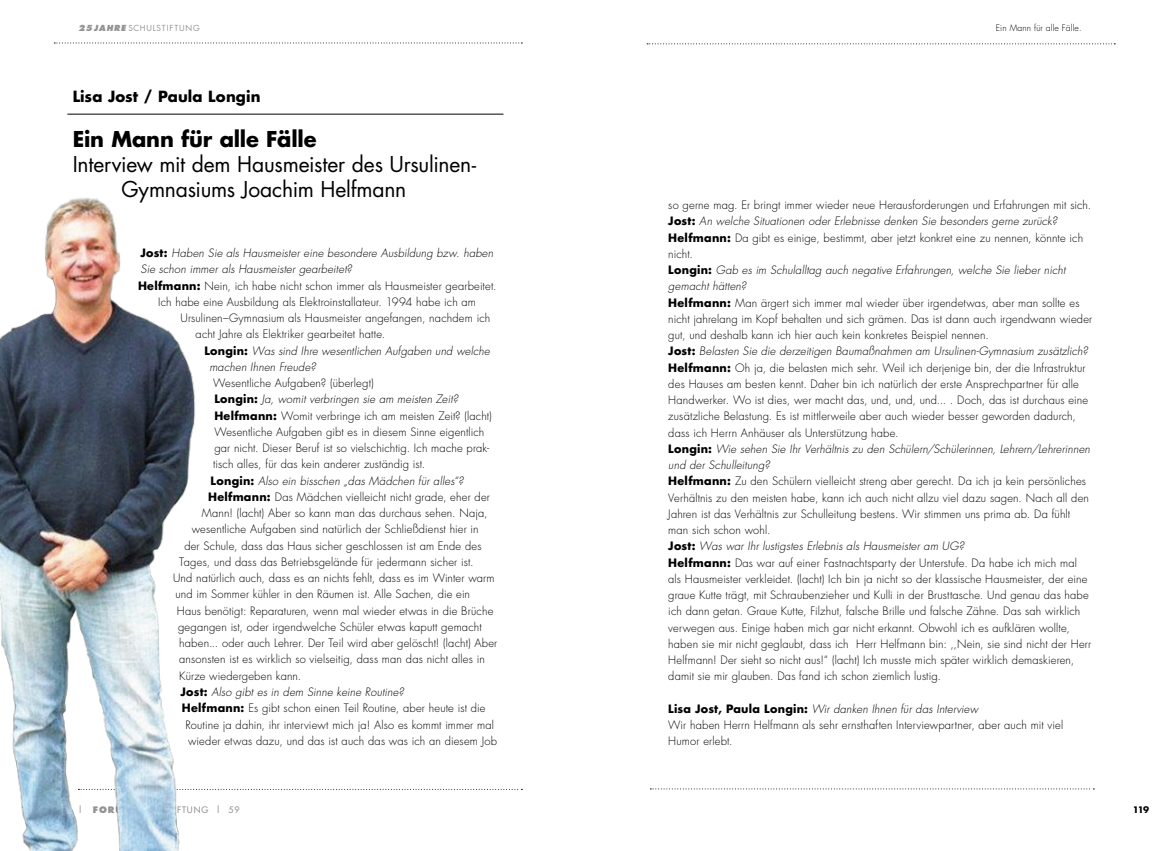
<style>
.page{position:relative;width:1170px;height:851px;background:#fff}
.page>*{position:absolute;margin:0;border:0;box-sizing:border-box;transform-origin:0 0}
.t1{font:21.25px/25px "Futura";letter-spacing:-.01em;color:#000}
.t2{font:700 21.25px "Futura";letter-spacing:-.01em;color:#000}
.t3{font:700 15px "Futura";letter-spacing:.01em;color:#000}
.t4{font:300 11.25px/16.2px "Futura";letter-spacing:.01em;color:#000}
.t5{font:italic 300 11.25px "Futura";letter-spacing:.015em;color:#000}
.t6{font:8.75px "Futura";letter-spacing:.1em;color:#949392}
.t7{font:300 8.75px "Futura";letter-spacing:.015em;color:#000}
.t8{font:700 8.75px "Futura";color:#000}
.t9{font:8.12px "Futura";letter-spacing:.26em;color:#949392}
.s1{font-weight:800;font-style:italic}
.s2{font-weight:700;font-style:normal}
.s3{font-weight:700}
.s4{font-style:italic}
.s5{font-weight:800}
</style>
<div class="page">
<svg style="left:54px;top:43px;width:468px;height:1px"></svg>
<svg style="left:237px;top:788px;width:285px;height:1px"></svg>
<svg style="left:647px;top:43px;width:468px;height:1px"></svg>
<svg style="left:650px;top:788px;width:444px;height:1px"></svg>
<hr style="left:67px;top:114px;width:436px;height:1px;background:#000">
<img style="left:0;top:198px;width:233px;height:652px">
<p class="t9" style="left:78px;top:22px;width:123px"><span class="s1">25JAHRE</span> Schulstiftung</p>
<h2 class="t3" style="left:73px;top:86px;width:189px">Lisa Jost / Paula Longin</h2>
<h1 class="t2" style="left:73px;top:124px;width:245px">Ein Mann für alle Fälle</h1>
<h1 class="t1" style="left:121px;top:152px;width:356px;text-indent:-49px">I nterview mit dem Hausmeister des Ursulinen-<br>Gymnasiums Joachim Helfmann</h1>
<p class="t5" style="left:140px;top:246px;width:354px"><span class="s2">Jost:</span> Haben Sie als Hausmeister eine besondere Ausbildung bzw. haben</p>
<p class="t5" style="left:140px;top:262px;width:213px">Sie schon immer als Hausmeister gearbeitet?</p>
<p class="t4" style="left:138px;top:277px;width:360px"><span class="s3">Helfmann:</span> Nein, ich habe nicht schon immer als Hausmeister gearbeitet.</p>
<p class="t4" style="left:158px;top:294px;width:319px">Ich habe eine Ausbildung als Elektroinstallateur. 1994 habe ich am</p>
<p class="t4" style="left:180px;top:310px;width:311px">Ursulinen–Gymnasium als Hausmeister angefangen, nachdem ich</p>
<p class="t4" style="left:195px;top:326px;width:191px">acht Jahre als Elektriker gearbeitet hatte.</p>
<p class="t5" style="left:204px;top:343px;width:287px"><span class="s2">Longin:</span> Was sind Ihre wesentlichen Aufgaben und welche</p>
<p class="t5" style="left:209px;top:359px;width:108px">machen Ihnen Freude?</p>
<p class="t4" style="left:213px;top:375px;width:162px">Wesentliche Aufgaben? (überlegt)</p>
<p class="t5" style="left:214px;top:392px;width:245px"><span class="s2">Longin:</span> Ja, womit verbringen sie am meisten Zeit?</p>
<p class="t4" style="left:214px;top:407px;width:279px"><span class="s3">Helfmann:</span> Womit verbringe ich am meisten Zeit? (lacht)</p>
<p class="t4" style="left:214px;top:424px;width:271px">Wesentliche Aufgaben gibt es in diesem Sinne eigentlich</p>
<p class="t4" style="left:214px;top:440px;width:276px">gar nicht. Dieser Beruf ist so vielschichtig. Ich mache prak-</p>
<p class="t4" style="left:213px;top:456px;width:214px">tisch alles, für das kein anderer zuständig ist.</p>
<p class="t5" style="left:210px;top:473px;width:254px"><span class="s2">Longin:</span> Also ein bisschen „das Mädchen für alles“?</p>
<p class="t4" style="left:208px;top:488px;width:283px"><span class="s3">Helfmann:</span> Das Mädchen vielleicht nicht grade, eher der</p>
<p class="t4" style="left:202px;top:505px;width:287px">Mann! (lacht) Aber so kann man das durchaus sehen. Naja,</p>
<p class="t4" style="left:192px;top:521px;width:288px">wesentliche Aufgaben sind natürlich der Schließdienst hier in</p>
<p class="t4" style="left:184px;top:537px;width:299px">der Schule, dass das Haus sicher geschlossen ist am Ende des</p>
<p class="t4" style="left:179px;top:553px;width:296px">Tages, und dass das Betriebsgelände für jedermann sicher ist.</p>
<p class="t4" style="left:173px;top:570px;width:323px">Und natürlich auch, dass es an nichts fehlt, dass es im Winter warm</p>
<p class="t4" style="left:175px;top:586px;width:296px">und im Sommer kühler in den Räumen ist. Alle Sachen, die ein</p>
<p class="t4" style="left:177px;top:602px;width:318px">Haus benötigt: Reparaturen, wenn mal wieder etwas in die Brüche</p>
<p class="t4" style="left:178px;top:618px;width:305px">gegangen ist, oder irgendwelche Schüler etwas kaputt gemacht</p>
<p class="t4" style="left:179px;top:635px;width:319px">haben... oder auch Lehrer. Der Teil wird aber gelöscht! (lacht) Aber</p>
<p class="t4" style="left:179px;top:651px;width:307px">ansonsten ist es wirklich so vielseitig, dass man das nicht alles in</p>
<p class="t4" style="left:179px;top:667px;width:123px">Kürze wiedergeben kann.</p>
<p class="t5" style="left:180px;top:684px;width:225px"><span class="s2">Jost:</span> Also gibt es in dem Sinne keine Routine?</p>
<p class="t4" style="left:182px;top:700px;width:305px"><span class="s3">Helfmann:</span> Es gibt schon einen Teil Routine, aber heute ist die</p>
<p class="t4" style="left:185px;top:716px;width:310px">Routine ja dahin, ihr interviewt mich ja! Also es kommt immer mal</p>
<p class="t4" style="left:188px;top:732px;width:310px">wieder etwas dazu, und das ist auch das was ich an diesem Job</p>
<p class="t7" style="left:995px;top:22px;width:88px">Ein Mann für alle Fälle.</p>
<p class="t4" style="left:668px;top:197px;width:425px">so gerne mag. Er bringt immer wieder neue Herausforderungen und Erfahrungen mit sich.<br><span class="s3">Jost:</span> <span class="s4">An welche Situationen oder Erlebnisse denken Sie besonders gerne zurück?<br></span><span class="s3">Helfmann:</span> Da gibt es einige, bestimmt, aber jetzt konkret eine zu nennen, könnte ich nicht.<br><span class="s3">Longin:</span> <span class="s4">Gab es im Schulalltag auch negative Erfahrungen, welche Sie lieber nicht gemacht hätten?<br></span><span class="s3">Helfmann:</span> Man ärgert sich immer mal wieder über irgendetwas, aber man sollte es nicht jahrelang im Kopf behalten und sich grämen. Das ist dann auch irgendwann wieder gut, und deshalb kann ich hier auch kein konkretes Beispiel nennen.<br><span class="s3">Jost:</span> <span class="s4">Belasten Sie die derzeitigen Baumaßnahmen am Ursulinen-Gymnasium zusätzlich?<br></span><span class="s3">Helfmann:</span> Oh ja, die belasten mich sehr. Weil ich derjenige bin, der die Infrastruktur des Hauses am besten kennt. Daher bin ich natürlich der erste Ansprechpartner für alle Handwerker. Wo ist dies, wer macht das, und, und, und... . Doch, das ist durchaus eine zusätzliche Belastung. Es ist mittlerweile aber auch wieder besser geworden dadurch, dass ich Herrn Anhäuser als Unterstützung habe.<br><span class="s3">Longin:</span> <span class="s4">Wie sehen Sie Ihr Verhältnis zu den Schülern/Schülerinnen, Lehrern/Lehrerinnen und der Schulleitung?<br></span><span class="s3">Helfmann:</span> Zu den Schülern vielleicht streng aber gerecht. Da ich ja kein persönliches Verhältnis zu den meisten habe, kann ich auch nicht allzu viel dazu sagen. Nach all den Jahren ist das Verhältnis zur Schulleitung bestens. Wir stimmen uns prima ab. Da fühlt man sich schon wohl.<br><span class="s3">Jost:</span> <span class="s4">Was war Ihr lustigstes Erlebnis als Hausmeister am UG?<br></span><span class="s3">Helfmann:</span> Das war auf einer Fastnachtsparty der Unterstufe. Da habe ich mich mal als Hausmeister verkleidet. (lacht) Ich bin ja nicht so der klassische Hausmeister, der eine graue Kutte trägt, mit Schraubenzieher und Kulli in der Brusttasche. Und genau das habe ich dann getan. Graue Kutte, Filzhut, falsche Brille und falsche Zähne. Das sah wirklich verwegen aus. Einige haben mich gar nicht erkannt. Obwohl ich es aufklären wollte, haben sie mir nicht geglaubt, dass ich Herr Helfmann bin: ,,Nein, sie sind nicht der Herr Helfmann! Der sieht so nicht aus!“ (lacht) Ich musste mich später wirklich demaskieren, damit sie mir glauben. Das fand ich schon ziemlich lustig.</p>
<p class="t4" style="left:668px;top:700px;width:396px"><span class="s3">Lisa Jost, Paula Longin:</span> <span class="s4">Wir danken Ihnen für das Interview<br></span>Wir haben Herrn Helfmann als sehr ernsthaften Interviewpartner, aber auch mit viel<br>Humor erlebt.</p>
<p class="t6" style="left:78px;top:803px;width:163px">| <span class="s5">FORUM</span>SCHULSTIFTUNG | 59</p>
<p class="t8" style="left:1132px;top:803px;width:18px">119</p>
</div>
